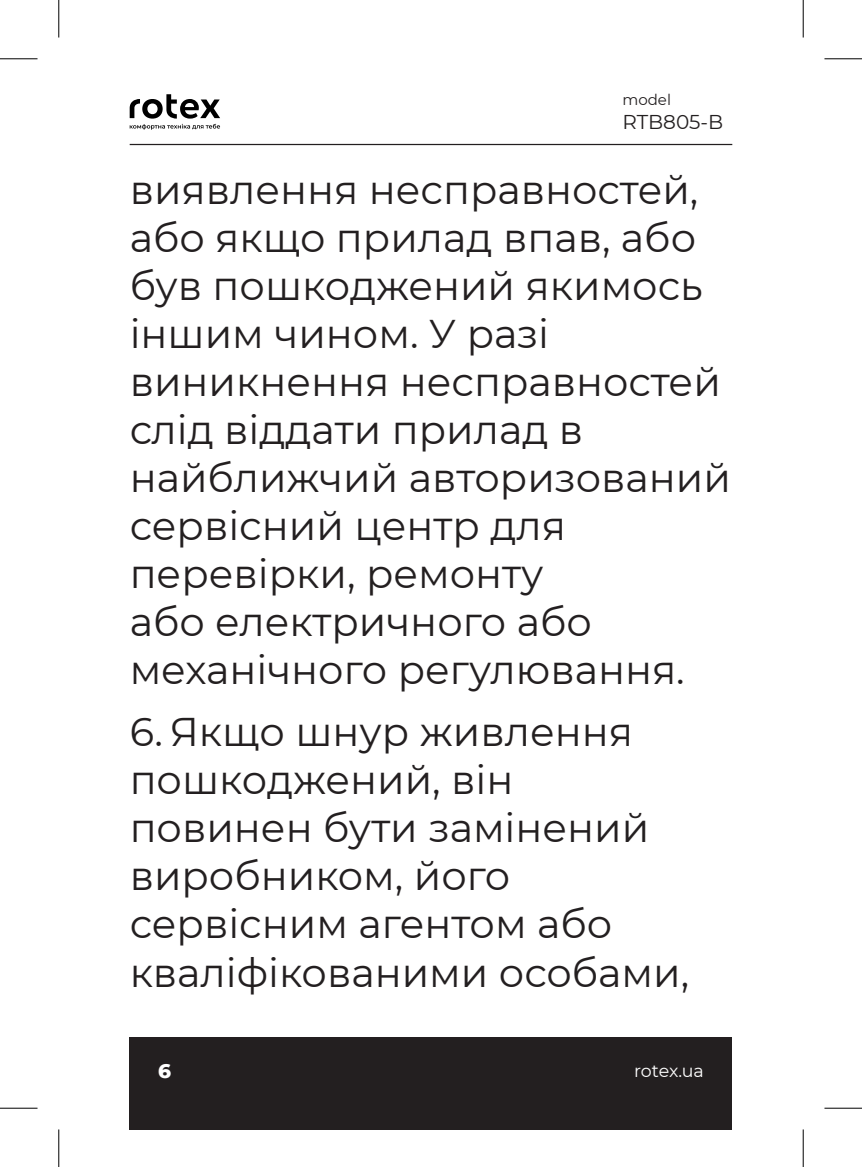
<style>
.page{position:relative;width:862px;height:1167px;background:#fff}
.page>*{position:absolute;margin:0;border:0;box-sizing:border-box;transform-origin:0 0}
.Text{font:40px/48px "Montserrat";color:#231f20}
.t1{font:20px "Montserrat";color:#231f20}
.t2{font:800 20px "Montserrat";color:#fff}
.t3{font:17.5px "Montserrat";letter-spacing:-.015em;color:#fff}
.t4{font:15px "Montserrat";color:#231f20}
</style>
<div class="page">
<div style="left:130px;top:1037px;width:602px;height:92px;background:#231f20"></div>
<hr style="left:130px;top:144px;width:602px;height:1px;background:#231f20">
<svg style="left:130px;top:94px;width:90px;height:36px"></svg>
<hr style="left:0;top:58px;width:38px;height:1px;background:#000">
<hr style="left:824px;top:58px;width:38px;height:1px;background:#000">
<hr style="left:0;top:1107px;width:38px;height:1px;background:#000">
<hr style="left:824px;top:1107px;width:38px;height:1px;background:#000">
<hr style="left:58px;top:0;width:1px;height:37px;background:#000">
<hr style="left:58px;top:1129px;width:1px;height:37px;background:#000">
<hr style="left:802px;top:0;width:1px;height:37px;background:#000">
<hr style="left:802px;top:1129px;width:1px;height:37px;background:#000">
<p class="t4" style="left:622px;top:90px;width:50px">model</p>
<p class="t1" style="left:622px;top:109px;width:102px">RTB805-B</p>
<p class="Text" style="left:130px;top:164px;width:603px">виявлення несправностей, або якщо прилад впав, або був пошкоджений якимось іншим чином. У разі виникнення несправностей слід віддати прилад в найближчий авторизований сервісний центр для перевірки, ремонту<br>або електричного або механічного регулювання.</p>
<p class="Text" style="left:130px;top:706px;width:561px">6. Якщо шнур живлення пошкоджений, він повинен бути замінений виробником, його сервісним агентом або кваліфікованими особами,</p>
<p class="t2" style="left:158px;top:1056px;width:14px">6</p>
<p class="t3" style="left:634px;top:1058px;width:71px">rotex.ua</p>
</div>
